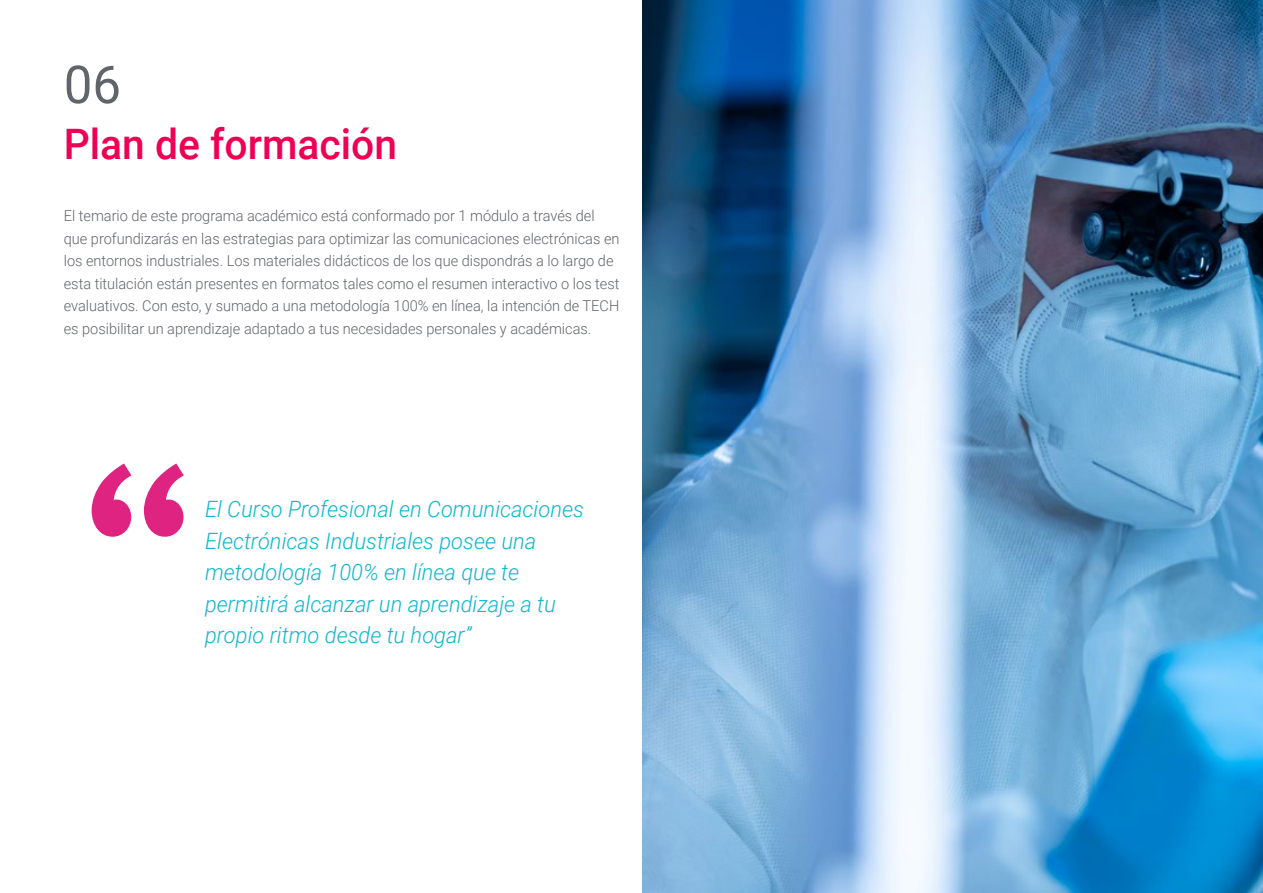
<style>
.page{position:relative;width:1263px;height:893px;background:#fff}
.page>*{position:absolute;margin:0;border:0;box-sizing:border-box;transform-origin:0 0}
.t1{font:52.5px "Roboto";color:#61646a}
.t2{font:500 42px "Roboto";color:#ee0154}
.t3{font:italic 300 22.5px/31.5px "Roboto";color:#0fb6cf}
.t4{font:300 15px/22.5px "Roboto";color:#61646a}
</style>
<div class="page">
<svg style="left:92px;top:463px;width:92px;height:74px"></svg>
<img style="left:642px;top:0;width:621px;height:893px">
<h1 class="t1" style="left:64px;top:48px;width:59px">06</h1>
<h2 class="t2" style="left:64px;top:115px;width:335px">Plan de formación</h2>
<p class="t4" style="left:64px;top:204px;width:557px">El temario de este programa académico está conformado por 1 módulo a través del que profundizarás en las estrategias para optimizar las comunicaciones electrónicas en los entornos industriales. Los materiales didácticos de los que dispondrás a lo largo de esta titulación están presentes en formatos tales como el resumen interactivo o los test evaluativos. Con esto, y sumado a una metodología 100% en línea, la intención de TECH es posibilitar un aprendizaje adaptado a tus necesidades personales y académicas.</p>
<h3 class="t3" style="left:205px;top:492px;width:380px">El Curso Profesional en Comunicaciones Electrónicas Industriales posee una metodología 100% en línea que te permitirá alcanzar un aprendizaje a tu propio ritmo desde tu hogar”</h3>
</div>
